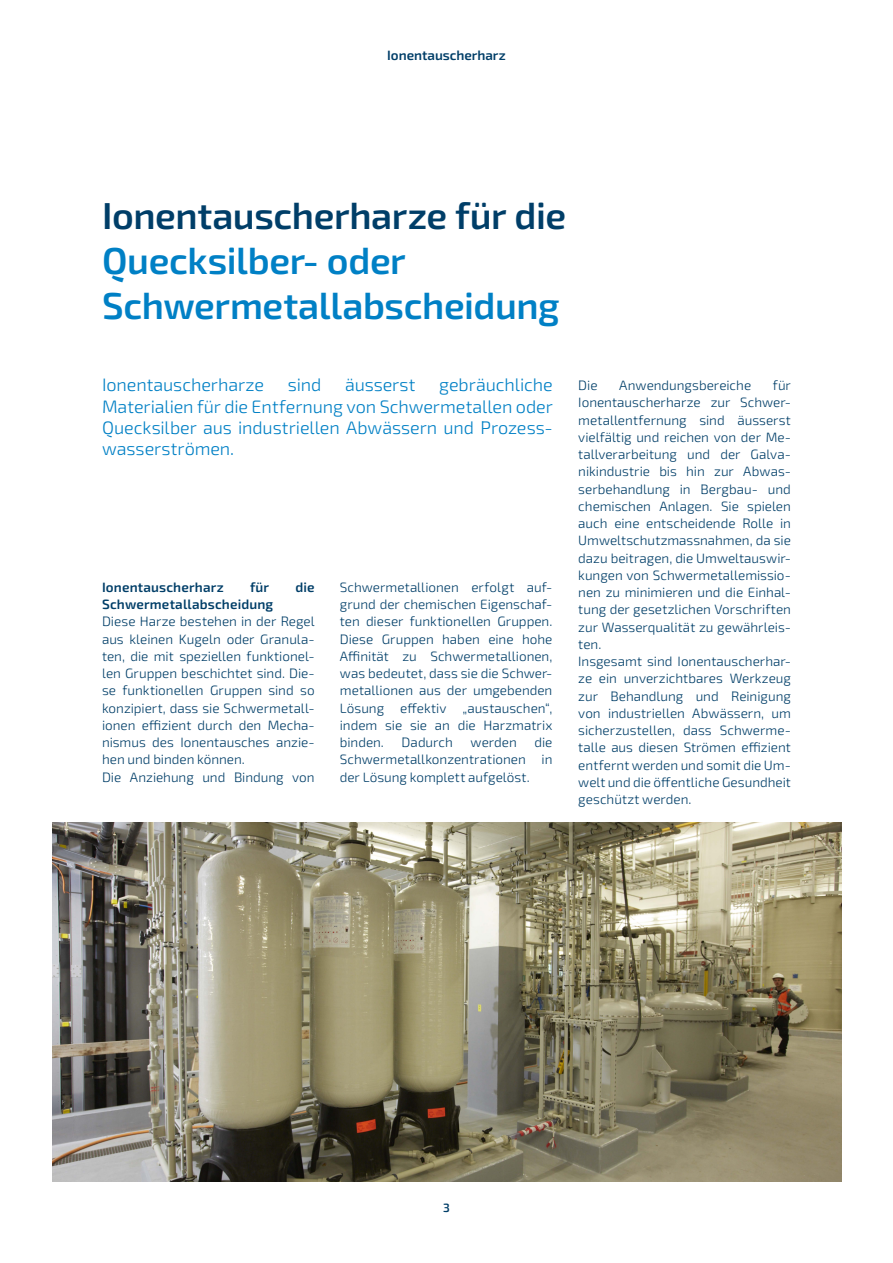
<style>
.page{position:relative;width:893px;height:1263px;background:#fff}
.page>*{position:absolute;margin:0;border:0;box-sizing:border-box;transform-origin:0 0}
.t1{font:600 37.5px "Exo 2";letter-spacing:-.01em;color:#0080c5}
.t2{font:600 37.5px "Exo 2";letter-spacing:-.01em;color:#003e68}
.t3{font:300 18px/21px "Exo 2";letter-spacing:-.005em;color:#0080c5;text-align:justify}
.t4{font:300 13.5px/17.2px "Exo 2";color:#003e68;text-align:justify}
.t5{font:600 13.5px "Exo 2";letter-spacing:.01em;color:#003e68}
.t6{font:600 12px "Exo 2";color:#003e68}
</style>
<div class="page">
<img style="left:52px;top:823px;width:790px;height:359px">
<p class="t5" style="left:387px;top:46px;width:120px">Ionentauscherharz</p>
<p class="t2" style="left:102px;top:189px;width:466px">Ionentauscherharze für die</p>
<p class="t1" style="left:102px;top:234px;width:305px">Quecksilber- oder</p>
<p class="t1" style="left:102px;top:279px;width:459px">Schwermetallabscheidung</p>
<p class="t3" style="left:102px;top:374px;width:452px;text-indent:337px">gebräuchliche Materialien für die Entfernung von Schwermetallen oder Quecksilber aus industriellen Abwässern und Prozess&shy;wasserströmen.</p>
<p class="t3" style="left:102px;top:374px;width:163px">Ionentauscherharze</p>
<p class="t3" style="left:288px;top:374px;width:35px">sind</p>
<p class="t3" style="left:345px;top:374px;width:72px">äusserst</p>
<p class="t5" style="left:102px;top:578px;width:123px">Ionentauscherharz</p>
<p class="t5" style="left:250px;top:578px;width:21px">für</p>
<p class="t5" style="left:296px;top:578px;width:21px">die</p>
<p class="t5" style="left:102px;top:595px;width:173px">Schwermetallabscheidung</p>
<p class="t4" style="left:102px;top:612px;width:214px">Diese Harze bestehen in der Regel aus kleinen Kugeln oder Granula&shy;ten, die mit speziellen funktionel&shy;len Gruppen beschichtet sind. Die&shy;se funktionellen Gruppen sind so konzipiert, dass sie Schwermetall&shy;ionen effizient durch den Mecha&shy;nismus des Ionentausches anzie&shy;hen und binden können.</p>
<p class="t4" style="left:102px;top:768px;width:214px">Die Anziehung und Bindung von</p>
<p class="t4" style="left:340px;top:578px;width:214px">Schwermetallionen erfolgt auf&shy;grund der chemischen Eigenschaf&shy;ten dieser funktionellen Gruppen.<br>Diese Gruppen haben eine hohe Affinität zu Schwermetallionen, was bedeutet, dass sie die Schwer&shy;metallionen aus der umgebenden Lösung effektiv „austauschen“, indem sie sie an die Harzmatrix binden.</p>
<p class="t4" style="left:340px;top:733px;width:214px;text-indent:195px">die Schwermetallkonzentrationen in der Lösung komplett aufgelöst.</p>
<p class="t4" style="left:402px;top:733px;width:53px">Dadurch</p>
<p class="t4" style="left:471px;top:733px;width:48px">werden</p>
<p class="t4" style="left:578px;top:376px;width:214px;text-indent:195px">für Ionentauscherharze zur Schwer&shy;metallentfernung sind äusserst vielfältig und reichen von der Me&shy;tallverarbeitung und der Galva&shy;nikindustrie bis hin zur Abwas&shy;serbehandlung in Bergbau- und chemischen Anlagen. Sie spielen auch eine entscheidende Rolle in Umweltschutzmassnahmen, da sie dazu beitragen, die Umweltauswir&shy;kungen von Schwermetallemissio&shy;nen zu minimieren und die Einhal&shy;tung der gesetzlichen Vorschriften zur Wasserqualität zu gewährleis&shy;ten.</p>
<p class="t4" style="left:578px;top:652px;width:214px">Insgesamt sind Ionentauscherhar&shy;ze ein unverzichtbares Werkzeug zur Behandlung und Reinigung von industriellen Abwässern, um sicherzustellen, dass Schwerme&shy;talle aus diesen Strömen effizient entfernt werden und somit die Um&shy;welt und die öffentliche Gesundheit geschützt werden.</p>
<p class="t4" style="left:578px;top:376px;width:21px">Die</p>
<p class="t4" style="left:619px;top:376px;width:133px">Anwendungsbereiche</p>
<p class="t6" style="left:443px;top:1199px;width:8px">3</p>
</div>
